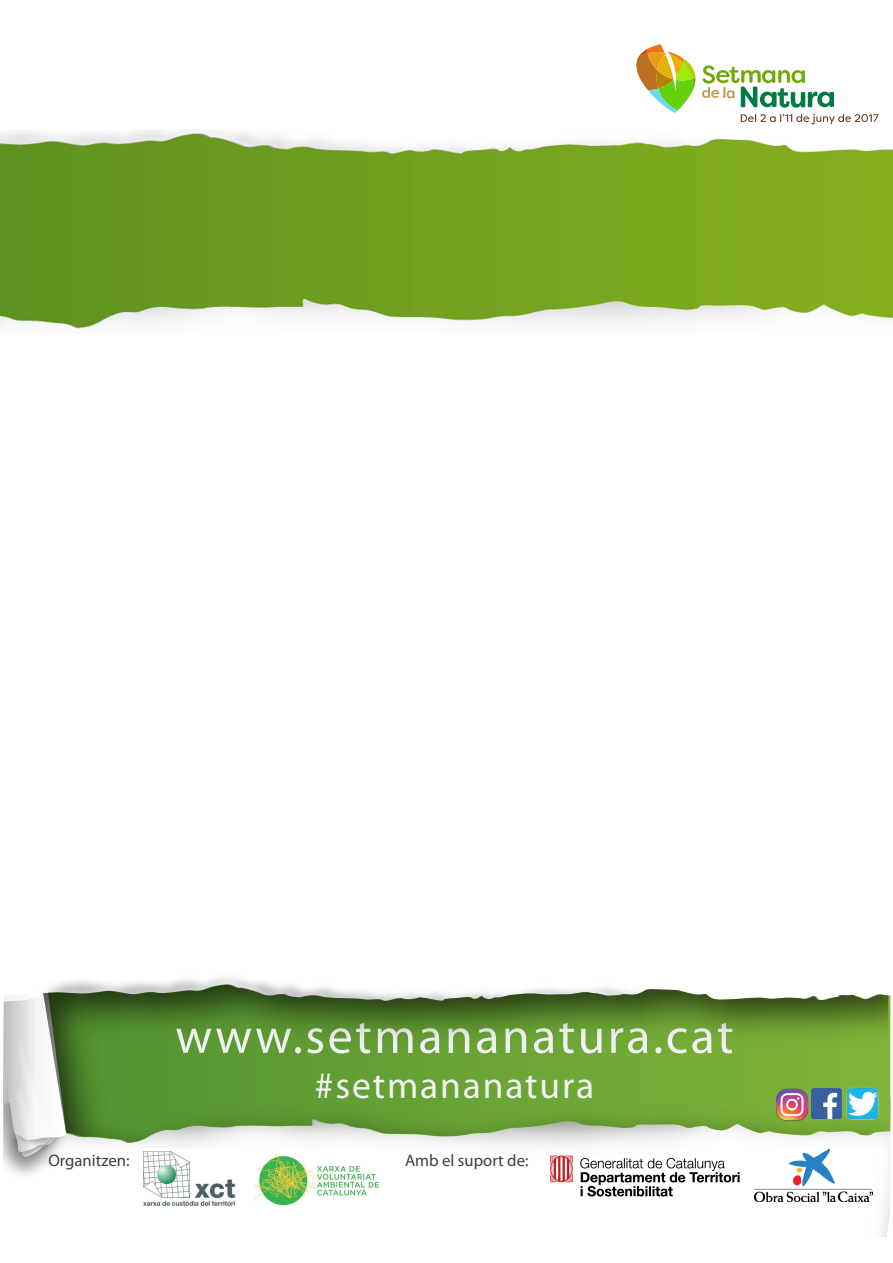
<style>
.page{position:relative;width:893px;height:1263px;background:#fff}
.page>*{position:absolute;margin:0;border:0;box-sizing:border-box;transform-origin:0 0}
.t1{font:50.1px "Myriad Pro";letter-spacing:.05em;color:#f2f3f4}
.t2{font:37.5px "Myriad Pro";letter-spacing:.05em;color:#f2f3f4}
.t3{font:16.65px "Myriad Pro";color:#3e3e3f}
</style>
<div class="page">
<img style="left:754px;top:1158px;width:118px;height:44px">
<img style="left:253px;top:1158px;width:126px;height:48px">
<img style="left:550px;top:1158px;width:189px;height:38px">
<img style="left:143px;top:1158px;width:92px;height:48px">
<svg style="left:4px;top:989px;width:886px;height:169px"></svg>
<img style="left:43px;top:989px;width:845px;height:154px">
<svg style="left:43px;top:984px;width:694px;height:156px;background:#709d4b"></svg>
<svg style="left:636px;top:44px;width:60px;height:69px"></svg>
<svg style="left:702px;top:65px;width:132px;height:43px"></svg>
<svg style="left:755px;top:114px;width:123px;height:8px"></svg>
<img style="left:0;top:130px;width:893px;height:199px">
<p class="t1" style="left:175px;top:1005px;width:560px">www.setmananatura.cat</p>
<p class="t2" style="left:315px;top:1062px;width:281px">#setmananatura</p>
<p class="t3" style="left:48px;top:1150px;width:82px">Organitzen:</p>
<p class="t3" style="left:405px;top:1150px;width:125px">Amb el suport de:</p>
</div>
